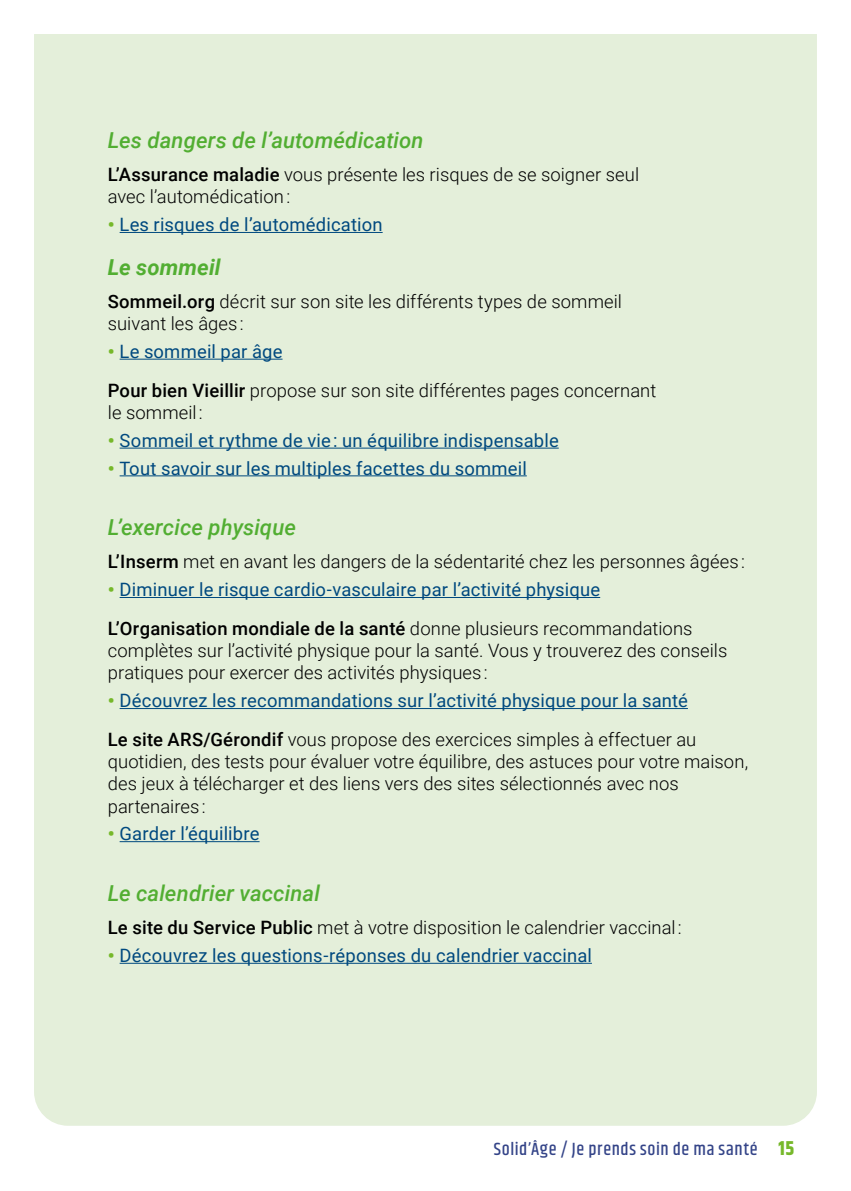
<style>
.page{position:relative;width:851px;height:1191px;background:#fff}
.page>*{position:absolute;margin:0;border:0;box-sizing:border-box;transform-origin:0 0}
.t1{font:italic 500 22px "Roboto";letter-spacing:.005em;color:#52ae32}
.t2{font:italic 700 22px "Roboto";letter-spacing:.01em;color:#52ae32}
.t3{font:300 18.4px/22px "Roboto";letter-spacing:.005em;color:#000}
.t4{font:18.4px/39px "Roboto";letter-spacing:.01em;color:#00497f}
.t5{font:500 18px "Khand";letter-spacing:.03em;color:#344488}
.s1{font-weight:500}
.s2{font-weight:900;color:#76b82a}
.s3{font-weight:400;color:#00497f}
.s4{font-weight:500;color:#000}
.s5{font-weight:300;color:#000}
.s6{font-weight:700;font-size:20px;color:#76b82a}
</style>
<div class="page">
<div style="left:34px;top:34px;width:782px;height:1091px;background:#e4efda"></div>
<hr style="left:120px;top:232px;width:262px;height:1px;background:#00497f">
<hr style="left:120px;top:359px;width:162px;height:1px;background:#00497f">
<hr style="left:120px;top:447px;width:438px;height:1px;background:#00497f">
<hr style="left:120px;top:475px;width:406px;height:1px;background:#00497f">
<hr style="left:120px;top:597px;width:480px;height:1px;background:#00497f">
<hr style="left:120px;top:708px;width:567px;height:1px;background:#00497f">
<hr style="left:120px;top:841px;width:139px;height:1px;background:#00497f">
<hr style="left:120px;top:962px;width:472px;height:1px;background:#00497f">
<p class="t1" style="left:108px;top:125px;width:317px">Les dangers de l’automédication</p>
<p class="t3" style="left:108px;top:163px;width:532px"><span class="s1">L’Assurance maladie</span> vous présente les risques de se soigner seul avec l’automédication :</p>
<p class="t4" style="left:108px;top:204px;width:276px"><span class="s2">•</span> Les risques de l’automédication</p>
<p class="t2" style="left:108px;top:251px;width:114px">Le sommeil</p>
<p class="t3" style="left:108px;top:290px;width:515px"><span class="s1">Sommeil.org</span> décrit sur son site les différents types de sommeil suivant les âges :</p>
<p class="t3" style="left:108px;top:331px;width:550px;line-height:39px"><span class="s2">•</span> <span class="s3">Le sommeil par âge<br></span><span class="s1">Pour bien Vieillir</span> propose sur son site différentes pages concernant</p>
<p class="t3" style="left:108px;top:401px;width:96px">le sommeil :</p>
<p class="t4" style="left:108px;top:420px;width:452px"><span class="s2">•</span> Sommeil et rythme de vie : un équilibre indispensable</p>
<p class="t4" style="left:108px;top:448px;width:420px"><span class="s2">•</span> Tout savoir sur les multiples facettes du sommeil</p>
<p class="t1" style="left:108px;top:512px;width:190px">L’exercice physique</p>
<p class="t3" style="left:108px;top:550px;width:638px"><span class="s1">L’Inserm</span> met en avant les dangers de la sédentarité chez les personnes âgées :</p>
<p class="t4" style="left:108px;top:569px;width:586px"><span class="s2">•</span> Diminuer le risque cardio-vasculaire par l’activité physique<br><span class="s4">L’Organisation mondiale de la santé</span> <span class="s5">donne plusieurs recommandations</span></p>
<p class="t3" style="left:108px;top:639px;width:621px">complètes sur l’activité physique pour la santé. Vous y trouverez des conseils pratiques pour exercer des activités physiques :</p>
<p class="t4" style="left:108px;top:680px;width:590px"><span class="s2">•</span> Découvrez les recommandations sur l’activité physique pour la santé<br><span class="s4">Le site ARS/Gérondif</span> <span class="s5">vous propose des exercices simples à effectuer au</span></p>
<p class="t3" style="left:108px;top:750px;width:641px">quotidien, des tests pour évaluer votre équilibre, des astuces pour votre maison, des jeux à télécharger et des liens vers des sites sélectionnés avec nos partenaires :</p>
<p class="t4" style="left:108px;top:813px;width:153px"><span class="s2">•</span> Garder l’équilibre</p>
<p class="t1" style="left:108px;top:877px;width:214px">Le calendrier vaccinal</p>
<p class="t3" style="left:108px;top:916px;width:575px"><span class="s1">Le site du Service Public</span> met à votre disposition le calendrier vaccinal :</p>
<p class="t4" style="left:108px;top:935px;width:485px"><span class="s2">•</span> Découvrez les questions-réponses du calendrier vaccinal</p>
<p class="t5" style="left:493px;top:1138px;width:302px">Solid’Âge / Je prends soin de ma santé <span class="s6">15</span></p>
</div>
